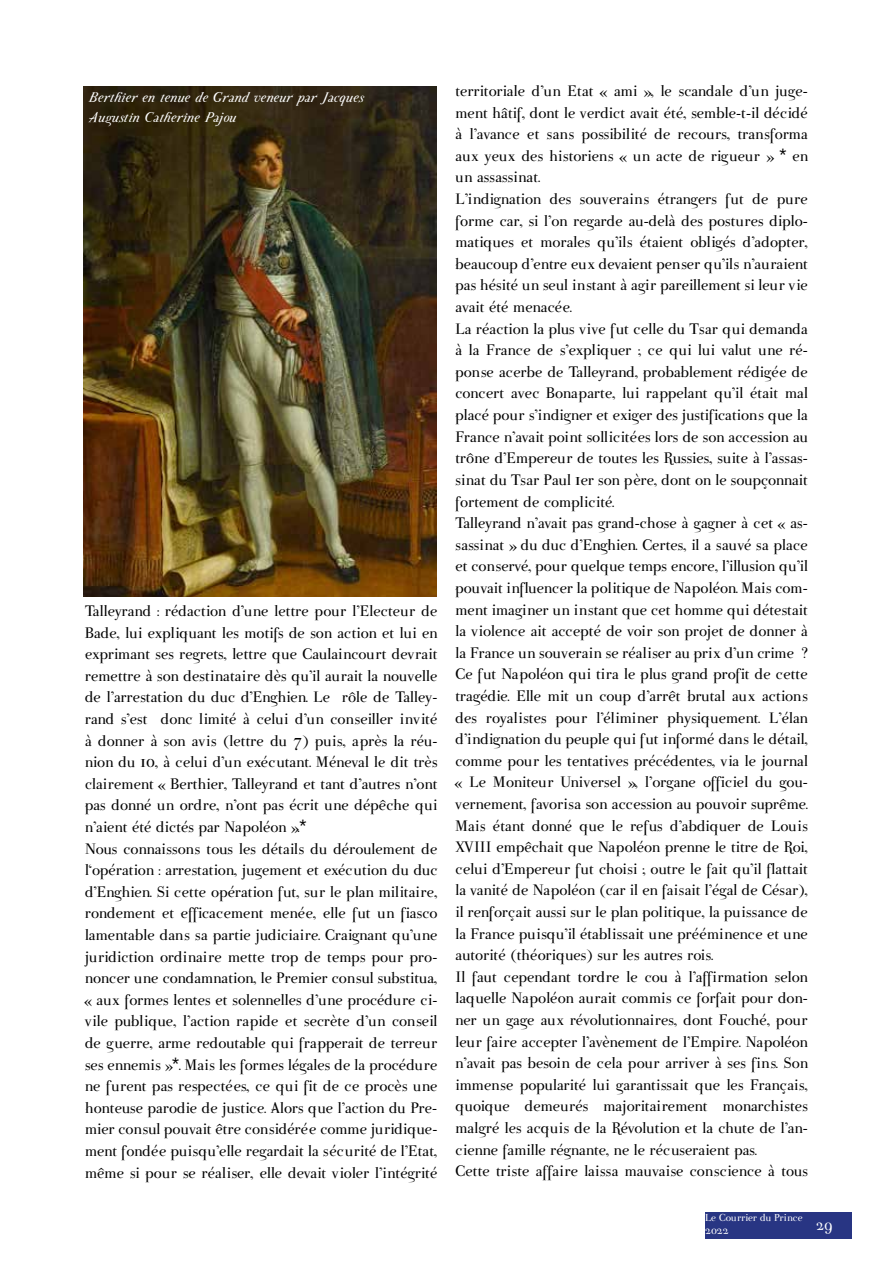
<style>
.page{position:relative;width:893px;height:1263px;background:#fff}
.page>*{position:absolute;margin:0;border:0;box-sizing:border-box;transform-origin:0 0}
.t1{font:18px/21.6px "Parma Petit";color:#000}
.t2{font:italic 16.5px/19.8px "Parma Petit";color:#fff}
.t3{font:16.5px "Parma Petit";color:#fff}
.t4{font:12px/12.9px "Parma Petit";color:#fff}
.s1{font-family:"Liberation Sans"}
</style>
<div class="page">
<div style="left:808px;top:1212px;width:44px;height:27px;background:#283583"></div>
<div style="left:705px;top:1212px;width:103px;height:27px;background:#283583"></div>
<img style="left:84px;top:86px;width:352px;height:510px">
<p class="t2" style="left:89px;top:88px;width:277px">Berthier en tenue de Grand veneur par Jacques<br>Augustin Catherine Pajou</p>
<p class="t1" style="left:85px;top:600px;width:354px">Talleyrand : rédaction d’une lettre pour l’Electeur de Bade, lui expliquant les motifs de son action et lui en exprimant ses regrets, lettre que Caulaincourt devrait remettre à son destinataire dès qu’il aurait la nouvelle de l’arrestation du duc d’Enghien. Le rôle de Talley&shy;rand s’est donc limité à celui d’un conseiller invité à donner à son avis (lettre du 7) puis, après la réu&shy;nion du 10, à celui d’un exécutant. Méneval le dit très clairement « Berthier, Talleyrand et tant d’autres n’ont pas donné un ordre, n’ont pas écrit une dépêche qui n’aient été dictés par Napoléon ».<span class="s1">*<br></span>Nous connaissons tous les détails du déroulement de l‘opération : arrestation, jugement et exécution du duc d’Enghien. Si cette opération fut, sur le plan militaire, rondement et efficacement menée, elle fut un fiasco lamentable dans sa partie judiciaire. Craignant qu’une juridiction ordinaire mette trop de temps pour pro&shy;noncer une condamnation, le Premier consul substitua, « aux formes lentes et solennelles d’une procédure ci&shy;vile publique, l’action rapide et secrète d’un conseil de guerre, arme redoutable qui frapperait de terreur ses ennemis »<span class="s1">*</span>. Mais les formes légales de la procédure ne furent pas respectées, ce qui fit de ce procès une honteuse parodie de justice. Alors que l’action du Pre&shy;mier consul pouvait être considérée comme juridique&shy;ment fondée puisqu’elle regardait la sécurité de l’Etat, même si pour se réaliser, elle devait violer l’intégrité</p>
<p class="t1" style="left:455px;top:80px;width:354px">territoriale d’un Etat « ami », le scandale d’un juge&shy;ment hâtif, dont le verdict avait été, semble-t-il décidé à l’avance et sans possibilité de recours, transforma aux yeux des historiens « un acte de rigueur » <span class="s1">*</span> en un assassinat.<br>L’indignation des souverains étrangers fut de pure forme car, si l’on regarde au-delà des postures diplo&shy;matiques et morales qu’ils étaient obligés d’adopter, beaucoup d’entre eux devaient penser qu’ils n’auraient pas hésité un seul instant à agir pareillement si leur vie avait été menacée.<br>La réaction la plus vive fut celle du Tsar qui demanda à la France de s’expliquer ; ce qui lui valut une ré&shy;ponse acerbe de Talleyrand, probablement rédigée de concert avec Bonaparte, lui rappelant qu’il était mal placé pour s’indigner et exiger des justifications que la France n’avait point sollicitées lors de son accession au trône d’Empereur de toutes les Russies, suite à l’assas&shy;sinat du Tsar Paul 1er son père, dont on le soupçonnait fortement de complicité.<br>Talleyrand n’avait pas grand-chose à gagner à cet « as&shy;sassinat » du duc d’Enghien. Certes, il a sauvé sa place et conservé, pour quelque temps encore, l’illusion qu’il pouvait influencer la politique de Napoléon. Mais com&shy;ment imaginer un instant que cet homme qui détestait la violence ait accepté de voir son projet de donner à la France un souverain se réaliser au prix d’un crime ?<br>Ce fut Napoléon qui tira le plus grand profit de cette tragédie. Elle mit un coup d’arrêt brutal aux actions des royalistes pour l’éliminer physiquement. L’élan d’indignation du peuple qui fut informé dans le détail, comme pour les tentatives précédentes, via le journal « Le Moniteur Universel », l’organe officiel du gou&shy;vernement, favorisa son accession au pouvoir suprême.<br>Mais étant donné que le refus d’abdiquer de Louis XVIII empêchait que Napoléon prenne le titre de Roi, celui d’Empereur fut choisi ; outre le fait qu’il flattait la vanité de Napoléon (car il en faisait l’égal de César), il renforçait aussi sur le plan politique, la puissance de la France puisqu’il établissait une prééminence et une autorité (théoriques) sur les autres rois.<br>Il faut cependant tordre le cou à l’affirmation selon laquelle Napoléon aurait commis ce forfait pour don&shy;ner un gage aux révolutionnaires, dont Fouché, pour leur faire accepter l’avènement de l’Empire. Napoléon n’avait pas besoin de cela pour arriver à ses fins. Son immense popularité lui garantissait que les Français, quoique demeurés majoritairement monarchistes malgré les acquis de la Révolution et la chute de l’an&shy;cienne famille régnante, ne le récuseraient pas.<br>Cette triste affaire laissa mauvaise conscience à tous</p>
<p class="t4" style="left:705px;top:1211px;width:99px">Le Courrier du Prince<br>2022</p>
<p class="t3" style="left:816px;top:1216px;width:18px">29</p>
</div>
